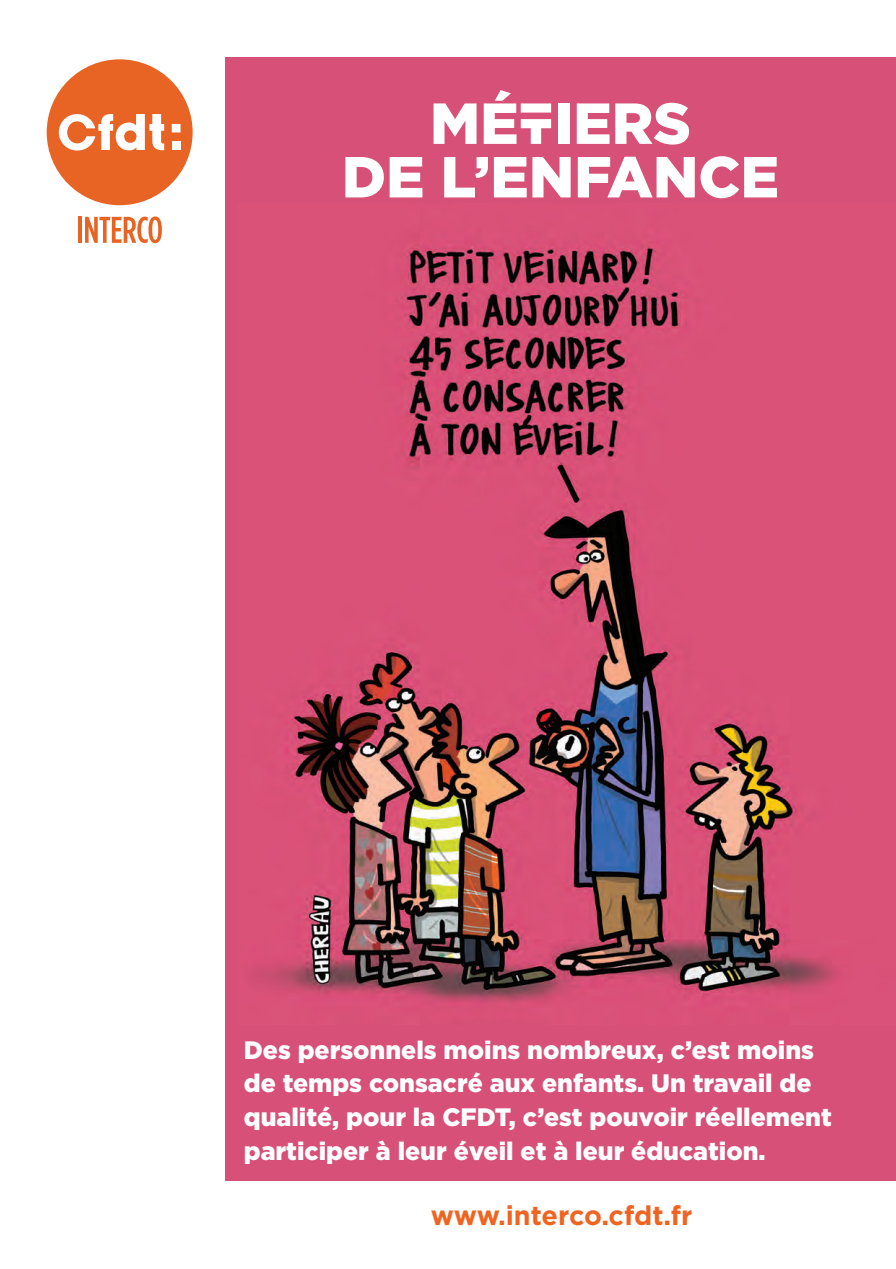
<style>
.page{position:relative;width:896px;height:1269px;background:#fff}
.page>*{position:absolute;margin:0;border:0;box-sizing:border-box;transform-origin:0 0}
.t1{font:900 57.75px/53.6px "Gotham";color:#fff;text-align:center}
.t2{font:700 27px "Gotham";letter-spacing:-.005em;color:#f06422}
.t3{font:900 25.2px/33.6px "Gotham";color:#fff}
.s1{font-family:"CFDT";font-stretch:condensed}
</style>
<div class="page">
<div style="left:225px;top:58px;width:670px;height:1123px;background:#d75077"></div>
<img style="left:259px;top:245px;width:575px;height:757px">
<div style="left:47px;top:59px;width:146px;height:146px;background:#e86424;border-radius:50%"></div>
<div style="left:172px;top:124px;width:8px;height:8px;background:#fff"></div>
<div style="left:172px;top:141px;width:8px;height:9px;background:#fff"></div>
<svg style="left:59px;top:114px;width:105px;height:36px"></svg>
<hr style="left:78px;top:217px;width:4px;height:26px;background:#e86424">
<svg style="left:85px;top:216px;width:77px;height:27px"></svg>
<h1 class="t1" style="left:342px;top:95px;width:438px">mé<span class="s1">t</span>iers<br>de l’enFance</h1>
<p class="t3" style="left:244px;top:1032px;width:589px">Des personnels moins nombreux, c’est moins de temps consacré aux enfants. Un travail de qualité, pour la CFDT, c’est pouvoir réellement participer à leur éveil et à leur éducation.</p>
<p class="t2" style="left:430px;top:1199px;width:263px">www.interco.cfdt.fr</p>
</div>
